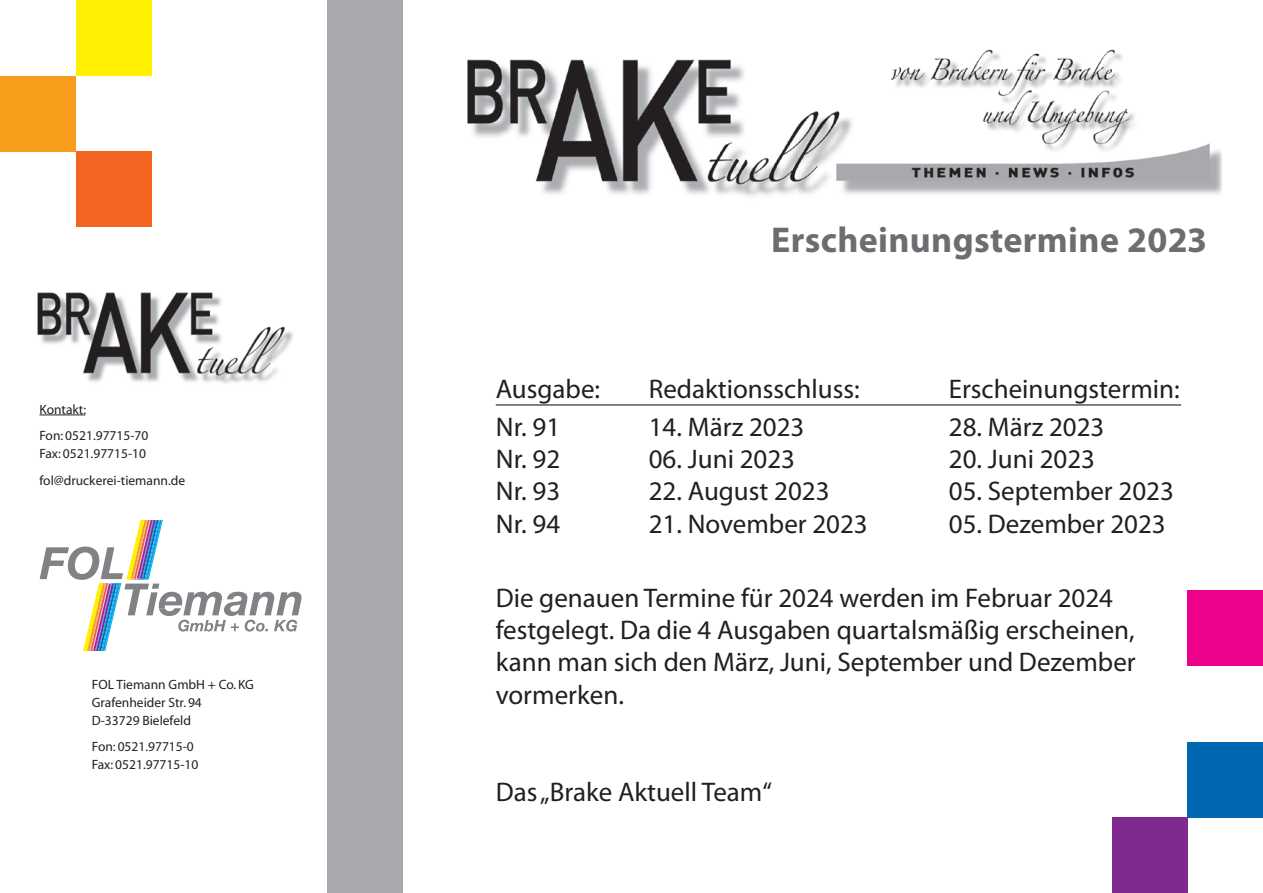
<style>
.page{position:relative;width:1263px;height:893px;background:#fff}
.page>*{position:absolute;margin:0;border:0;box-sizing:border-box;transform-origin:0 0}
.t1{font:700 36px "Myriad Pro";letter-spacing:.01em;color:#6c6d70}
.t2{font:27px/32.4px "Myriad Pro";color:#231f20}
.t3{font:13.5px/18px "Myriad";color:#231f20}
</style>
<div class="page">
<div style="left:76px;top:151px;width:75px;height:76px;background:#f36421"></div>
<hr style="left:39px;top:415px;width:46px;height:1px;background:#231f20">
<svg style="left:40px;top:521px;width:261px;height:130px"></svg>
<img style="left:467px;top:49px;width:755px;height:148px">
<img style="left:37px;top:292px;width:256px;height:92px">
<div style="left:76px;top:0;width:75px;height:76px;background:#fff101"></div>
<div style="left:0;top:76px;width:76px;height:75px;background:#f89c1c"></div>
<div style="left:1187px;top:590px;width:76px;height:76px;background:#ed028c"></div>
<div style="left:1187px;top:742px;width:76px;height:75px;background:#0166b3"></div>
<div style="left:1112px;top:817px;width:75px;height:76px;background:#802990"></div>
<div style="left:327px;top:0;width:76px;height:893px;background:#a8a9ad"></div>
<hr style="left:496px;top:404px;width:685px;height:1px;background:#231f20">
<p class="t3" style="left:39px;top:396px;width:110px;line-height:26.5px">Kontakt:<br>Fon: 0521.97715-70</p>
<p class="t3" style="left:39px;top:441px;width:147px;line-height:26.5px">Fax: 0521.97715-10 fol@druckerei-tiemann.de</p>
<p class="t3" style="left:92px;top:676px;width:164px">FOL Tiemann GmbH + Co. KG<br>Grafenheider Str. 94<br>D-33729 Bielefeld</p>
<p class="t3" style="left:92px;top:738px;width:108px">Fon: 0521.97715-0<br>Fax: 0521.97715-10</p>
<h1 class="t1" style="left:771px;top:216px;width:437px">Erscheinungstermine 2023</h1>
<p class="t2" style="left:496px;top:372px;width:106px">Ausgabe:</p>
<p class="t2" style="left:649px;top:372px;width:212px">Redaktionsschluss:</p>
<p class="t2" style="left:949px;top:372px;width:233px">Erscheinungstermin:</p>
<p class="t2" style="left:496px;top:410px;width:66px">Nr. 91</p>
<p class="t2" style="left:649px;top:410px;width:157px">14. März 2023</p>
<p class="t2" style="left:949px;top:410px;width:157px">28. März 2023</p>
<p class="t2" style="left:496px;top:442px;width:66px">Nr. 92</p>
<p class="t2" style="left:649px;top:442px;width:148px">06. Juni 2023</p>
<p class="t2" style="left:949px;top:442px;width:148px">20. Juni 2023</p>
<p class="t2" style="left:496px;top:475px;width:66px">Nr. 93</p>
<p class="t2" style="left:649px;top:475px;width:182px">22. August 2023</p>
<p class="t2" style="left:949px;top:475px;width:227px">05. September 2023</p>
<p class="t2" style="left:496px;top:507px;width:66px">Nr. 94</p>
<p class="t2" style="left:649px;top:507px;width:221px">21. November 2023</p>
<p class="t2" style="left:949px;top:507px;width:218px">05. Dezember 2023</p>
<p class="t2" style="left:496px;top:581px;width:641px">Die genauen Termine für 2024 werden im Februar 2024 festgelegt. Da die 4 Ausgaben quartalsmäßig erscheinen, kann man sich den März, Juni, September und Dezember vormerken.</p>
<p class="t2" style="left:496px;top:775px;width:278px">Das „Brake Aktuell Team“</p>
</div>
